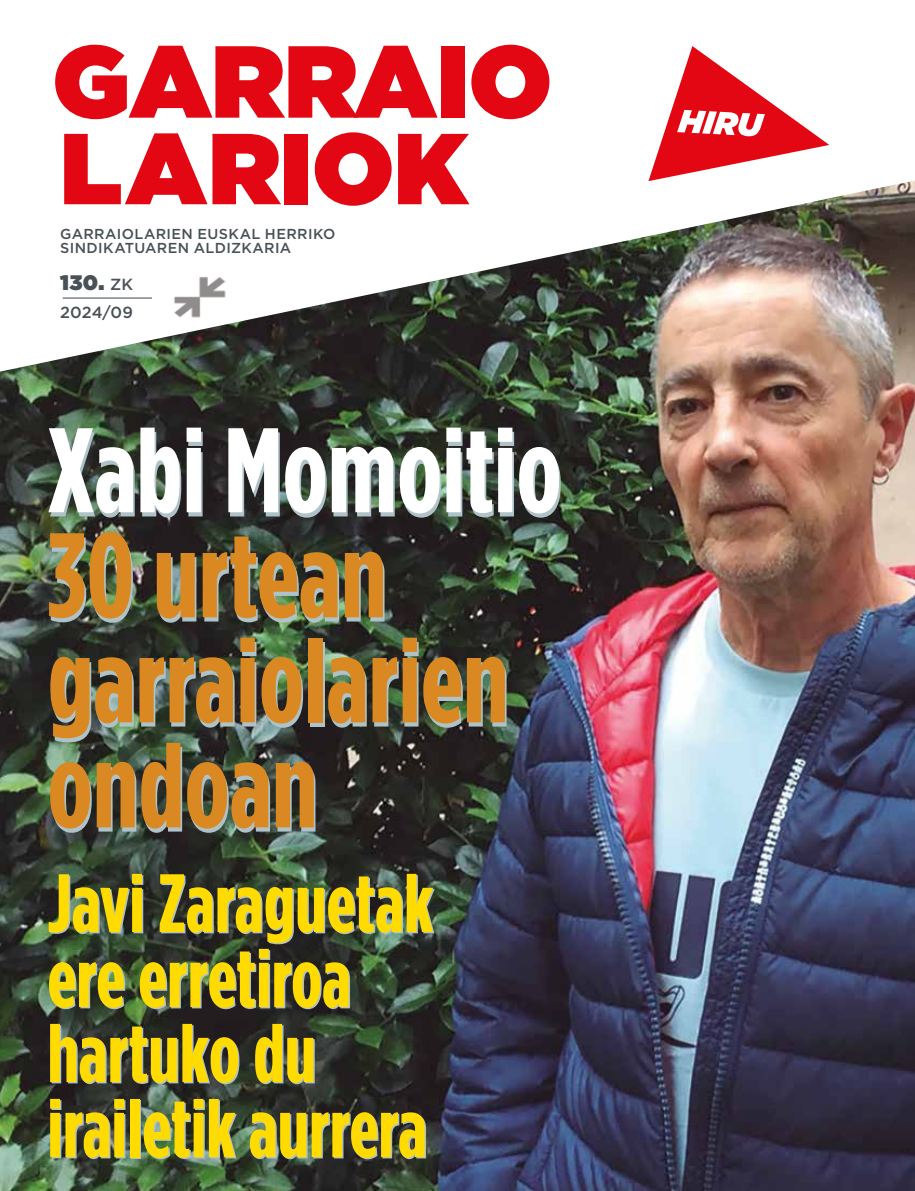
<style>
.page{position:relative;width:915px;height:1191px;background:#fff}
.page>*{position:absolute;margin:0;border:0;box-sizing:border-box;transform-origin:0 0}
.t1{font:700 condensed 120px/105px "Gotham HTF";color:#da8821}
.t2{font:700 condensed 120px "Gotham HTF";color:#fff}
.t3{font:900 102px "Gotham";color:#e30613}
.t4{font:900 100.5px "Gotham";color:#e30613}
.t5{font:700 condensed 82.5px/75px "Gotham HTF";color:#ffdb00}
.t6{font:900 21px "Gotham";color:#485156}
.t7{font:500 16.05px "Gotham HTF";letter-spacing:.005em;color:#485156}
.t8{font:500 14.4px/14.4px "Gotham HTF";letter-spacing:.025em;color:#485156}
.s1{font-family:"Gotham HTF";font-weight:500;font-size:16.05px}
</style>
<div class="page">
<img style="left:0;top:396px;width:914px;height:795px">
<img style="left:0;top:144px;width:914px;height:252px">
<img style="left:168px;top:276px;width:61px;height:48px">
<hr style="left:63px;top:297px;width:89px;height:1px;background:#485156">
<svg style="left:648px;top:46px;width:181px;height:135px"></svg>
<p class="t3" style="left:53px;top:8px;width:500px">GARRAIO</p>
<p class="t4" style="left:60px;top:97px;width:408px">LARIOK</p>
<p class="t8" style="left:60px;top:226px;width:277px">GARRAIOLARIEN EUSKAL HERRIKO<br>SINDIKATUAREN ALDIZKARIA</p>
<p class="t6" style="left:60px;top:268px;width:74px">130. <span class="s1">ZK</span></p>
<p class="t7" style="left:60px;top:303px;width:74px">2024/09</p>
<h1 class="t2" style="left:47px;top:403px;width:515px">Xabi Momoitio</h1>
<h1 class="t1" style="left:47px;top:520px;width:462px">30 urtean garraiolarien ondoan</h1>
<p class="t5" style="left:47px;top:863px;width:387px">Javi Zaraguetak ere erretiroa hartuko du irailetik aurrera</p>
</div>
